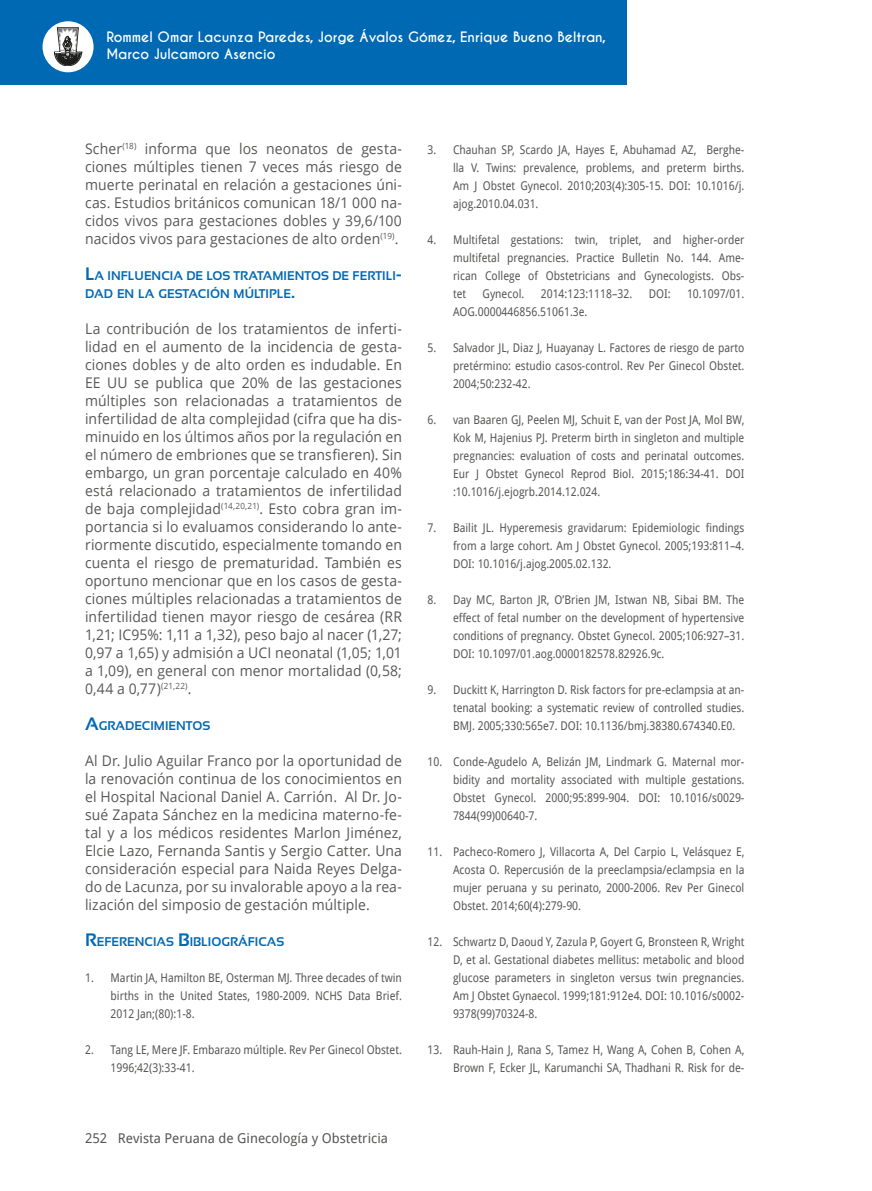
<style>
.page{position:relative;width:872px;height:1191px;background:#fff}
.page>*{position:absolute;margin:0;border:0;box-sizing:border-box;transform-origin:0 0}
.t1{font:14.7px/18px "Open Sans";letter-spacing:.005em;color:#575756;text-align:justify;scale:.95 1}
.t2{font:700 13.5px/16.2px "Caviar Dreams";color:#fff}
.t3{font:13.5px "Droid Sans";color:#575756}
.t4{font:700 12.6px/18px "Sansation";color:#0069b4}
.t5{font:12px/18px "Droid Sans";color:#575756;text-align:justify;scale:.9 1}
.s1{font-size:18px}
</style>
<div class="page">
<div style="left:0;top:0;width:626px;height:85px;background:#0069b4"></div>
<div style="left:43px;top:21px;width:51px;height:51px;background:#fff;border-radius:50%"></div>
<svg style="left:54px;top:28px;width:28px;height:38px"></svg>
<p class="t2" style="left:106px;top:30px;width:501px">Rommel Omar Lacunza Paredes, Jorge Ávalos Gómez, Enrique Bueno Beltran,<br>Marco Julcamoro Asencio</p>
<p class="t1" style="left:85px;top:139px;width:335px">Scher<sup>(18)</sup> informa que los neonatos de gesta&shy;ciones múltiples tienen 7 veces más riesgo de muerte perinatal en relación a gestaciones úni&shy;cas. Estudios británicos comunican 18/1 000 na&shy;cidos vivos para gestaciones dobles y 39,6/100 nacidos vivos para gestaciones de alto orden<sup>(19)</sup>.</p>
<p class="t4" style="left:85px;top:267px;width:318px"><span class="s1">L</span>A INFLUENCIA DE LOS TRATAMIENTOS DE FERTILI<span class="s1">-<br></span>DAD EN LA GESTACIÓN MÚLTIPLE<span class="s1">.</span></p>
<p class="t1" style="left:85px;top:319px;width:335px">La contribución de los tratamientos de inferti&shy;lidad en el aumento de la incidencia de gesta&shy;ciones dobles y de alto orden es indudable. En EE UU se publica que 20% de las gestaciones múltiples son relacionadas a tratamientos de infertilidad de alta complejidad (cifra que ha dis&shy;minuido en los últimos años por la regulación en el número de embriones que se transfieren). Sin embargo, un gran porcentaje calculado en 40% está relacionado a tratamientos de infertilidad de baja complejidad<sup>(14,20,21)</sup>. Esto cobra gran im&shy;portancia si lo evaluamos considerando lo ante&shy;riormente discutido, especialmente tomando en cuenta el riesgo de prematuridad. También es oportuno mencionar que en los casos de gesta&shy;ciones múltiples relacionadas a tratamientos de infertilidad tienen mayor riesgo de cesárea (RR 1,21; IC95%: 1,11 a 1,32), peso bajo al nacer (1,27; 0,97 a 1,65) y admisión a UCI neonatal (1,05; 1,01 a 1,09), en general con menor mortalidad (0,58; 0,44 a 0,77)<sup>(21,22)</sup>.</p>
<p class="t4" style="left:85px;top:717px;width:127px"><span class="s1">A</span>GRADECIMIENTOS</p>
<p class="t1" style="left:85px;top:751px;width:335px">Al Dr. Julio Aguilar Franco por la oportunidad de la renovación continua de los conocimientos en el Hospital Nacional Daniel A. Carrión. Al Dr. Jo&shy;sué Zapata Sánchez en la medicina materno-fe&shy;tal y a los médicos residentes Marlon Jiménez, Elcie Lazo, Fernanda Santis y Sergio Catter. Una consideración especial para Naida Reyes Delga&shy;do de Lacunza, por su invalorable apoyo a la rea&shy;lización del simposio de gestación múltiple.</p>
<p class="t4" style="left:85px;top:933px;width:201px"><span class="s1">R</span>EFERENCIAS <span class="s1">B</span>IBLIOGRÁFICAS</p>
<p class="t5" style="left:111px;top:968px;width:325px;text-indent:-26px">1. Martin JA, Hamilton BE, Osterman MJ. Three decades of twin births in the United States, 1980-2009. NCHS Data Brief.<br>2012 Jan;(80):1-8.</p>
<p class="t5" style="left:111px;top:1040px;width:325px;text-indent:-26px">2. Tang LE, Mere JF. Embarazo múltiple. Rev Per Ginecol Obstet.<br>1996;42(3):33-41.</p>
<p class="t3" style="left:85px;top:1128px;width:304px">252 Revista Peruana de Ginecología y Obstetricia</p>
<p class="t5" style="left:453px;top:140px;width:325px;text-indent:-26px">3. Chauhan SP, Scardo JA, Hayes E, Abuhamad AZ, Berghe&shy;lla V. Twins: prevalence, problems, and preterm births.<br>Am J Obstet Gynecol. 2010;203(4):305-15. DOI: 10.1016/j. ajog.2010.04.031.</p>
<p class="t5" style="left:453px;top:230px;width:325px;text-indent:-26px">4. Multifetal gestations: twin, triplet, and higher-order multifetal pregnancies. Practice Bulletin No. 144. Ame&shy;rican College of Obstetricians and Gynecologists. Obs&shy;tet</p>
<p class="t5" style="left:482px;top:284px;width:48px">Gynecol.</p>
<p class="t5" style="left:541px;top:284px;width:103px">2014:123:1118–32.</p>
<p class="t5" style="left:648px;top:284px;width:26px">DOI:</p>
<p class="t5" style="left:687px;top:284px;width:65px">10.1097/01.</p>
<p class="t5" style="left:453px;top:302px;width:151px">AOG.0000446856.51061.3e.</p>
<p class="t5" style="left:453px;top:338px;width:325px;text-indent:-26px">5. Salvador JL, Diaz J, Huayanay L. Factores de riesgo de parto pretérmino: estudio casos-control. Rev Per Ginecol Obstet.<br>2004;50:232-42.</p>
<p class="t5" style="left:453px;top:410px;width:325px;text-indent:-26px">6. van Baaren GJ, Peelen MJ, Schuit E, van der Post JA, Mol BW, Kok M, Hajenius PJ. Preterm birth in singleton and multiple pregnancies: evaluation of costs and perinatal outcomes.<br>Eur J Obstet Gynecol Reprod Biol. 2015;186:34-41. DOI :10.1016/j.ejogrb.2014.12.024.</p>
<p class="t5" style="left:453px;top:518px;width:325px;text-indent:-26px">7. Bailit JL. Hyperemesis gravidarum: Epidemiologic findings from a large cohort. Am J Obstet Gynecol. 2005;193:811–4.<br>DOI: 10.1016/j.ajog.2005.02.132.</p>
<p class="t5" style="left:453px;top:590px;width:325px;text-indent:-26px">8. Day MC, Barton JR, O’Brien JM, Istwan NB, Sibai BM. The effect of fetal number on the development of hypertensive conditions of pregnancy. Obstet Gynecol. 2005;106:927–31.<br>DOI: 10.1097/01.aog.0000182578.82926.9c.</p>
<p class="t5" style="left:453px;top:680px;width:325px;text-indent:-26px">9. Duckitt K, Harrington D. Risk factors for pre-eclampsia at an&shy;tenatal booking: a systematic review of controlled studies.<br>BMJ. 2005;330:565e7. DOI: 10.1136/bmj.38380.674340.E0.</p>
<p class="t5" style="left:453px;top:752px;width:325px;text-indent:-26px">10. Conde-Agudelo A, Belizán JM, Lindmark G. Maternal mor&shy;bidity and mortality associated with multiple gestations.<br>Obstet Gynecol. 2000;95:899-904. DOI: 10.1016/s0029- 7844(99)00640-7.</p>
<p class="t5" style="left:453px;top:842px;width:325px;text-indent:-26px">11. Pacheco-Romero J, Villacorta A, Del Carpio L, Velásquez E, Acosta O. Repercusión de la preeclampsia/eclampsia en la mujer peruana y su perinato, 2000-2006. Rev Per Ginecol Obstet. 2014;60(4):279-90.</p>
<p class="t5" style="left:453px;top:932px;width:325px;text-indent:-26px">12. Schwartz D, Daoud Y, Zazula P, Goyert G, Bronsteen R, Wright D, et al. Gestational diabetes mellitus: metabolic and blood glucose parameters in singleton versus twin pregnancies.<br>Am J Obstet Gynaecol. 1999;181:912e4. DOI: 10.1016/s0002- 9378(99)70324-8.</p>
<p class="t5" style="left:427px;top:1040px;width:353px;text-align:right">13. Rauh-Hain J, Rana S, Tamez H, Wang A, Cohen B, Cohen A,<br>Brown F, Ecker JL, Karumanchi SA, Thadhani R. Risk for de-</p>
</div>
